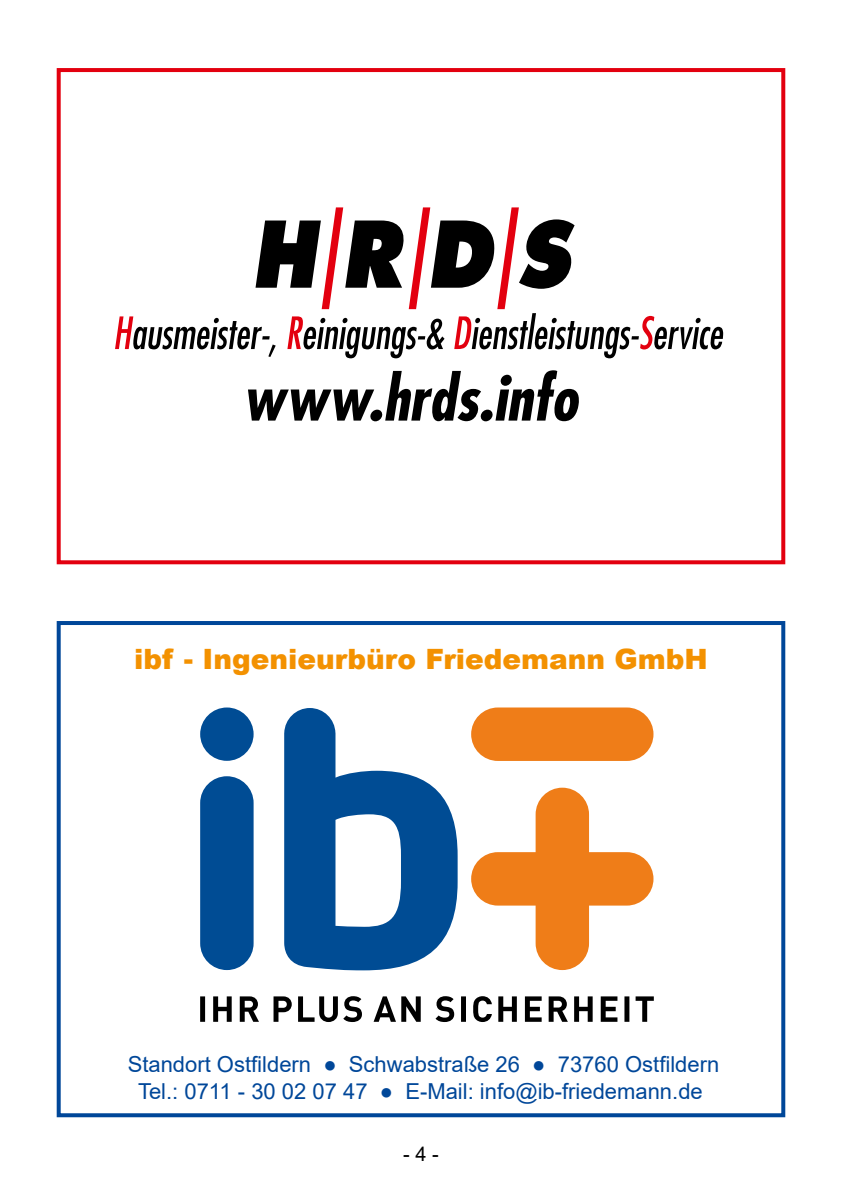
<style>
.page{position:relative;width:842px;height:1191px;background:#fff}
.page>*{position:absolute;margin:0;border:0;box-sizing:border-box;transform-origin:0 0}
.t1{font:900 28px "Arial";color:#f39100}
.t2{font:22px/26.4px "Arial";color:#004799;text-align:center}
.t3{font:20px "Arial";color:#000}
</style>
<div class="page">
<div style="left:57px;top:621px;width:728px;height:496px;border:4px solid #004799"></div>
<svg style="left:115px;top:207px;width:608px;height:151px"></svg>
<svg style="left:248px;top:370px;width:331px;height:51px"></svg>
<div style="left:57px;top:68px;width:728px;height:496px;border:4px solid #e3000f"></div>
<svg style="left:200px;top:996px;width:454px;height:26px"></svg>
<div style="left:471px;top:707px;width:182px;height:54px;background:#ef7d18;border-radius:27px"></div>
<div style="left:200px;top:707px;width:54px;height:54px;background:#004c94;border-radius:27px"></div>
<svg style="left:471px;top:787px;width:182px;height:183px"></svg>
<div style="left:200px;top:776px;width:54px;height:194px;background:#004c94;border-radius:27px"></div>
<svg style="left:284px;top:708px;width:174px;height:262px;fill:#004c94"></svg>
<p class="t1" style="left:134px;top:639px;width:575px">ibf - Ingenieurbüro Friedemann GmbH</p>
<p class="t2" style="left:128px;top:1051px;width:593px">Standort Ostfildern ● Schwabstraße 26 ● 73760 Ostfildern<br>Tel.: 0711 - 30 02 07 47 ● E-Mail: info@ib-friedemann.de</p>
<p class="t3" style="left:403px;top:1140px;width:37px">- 4 -</p>
</div>
